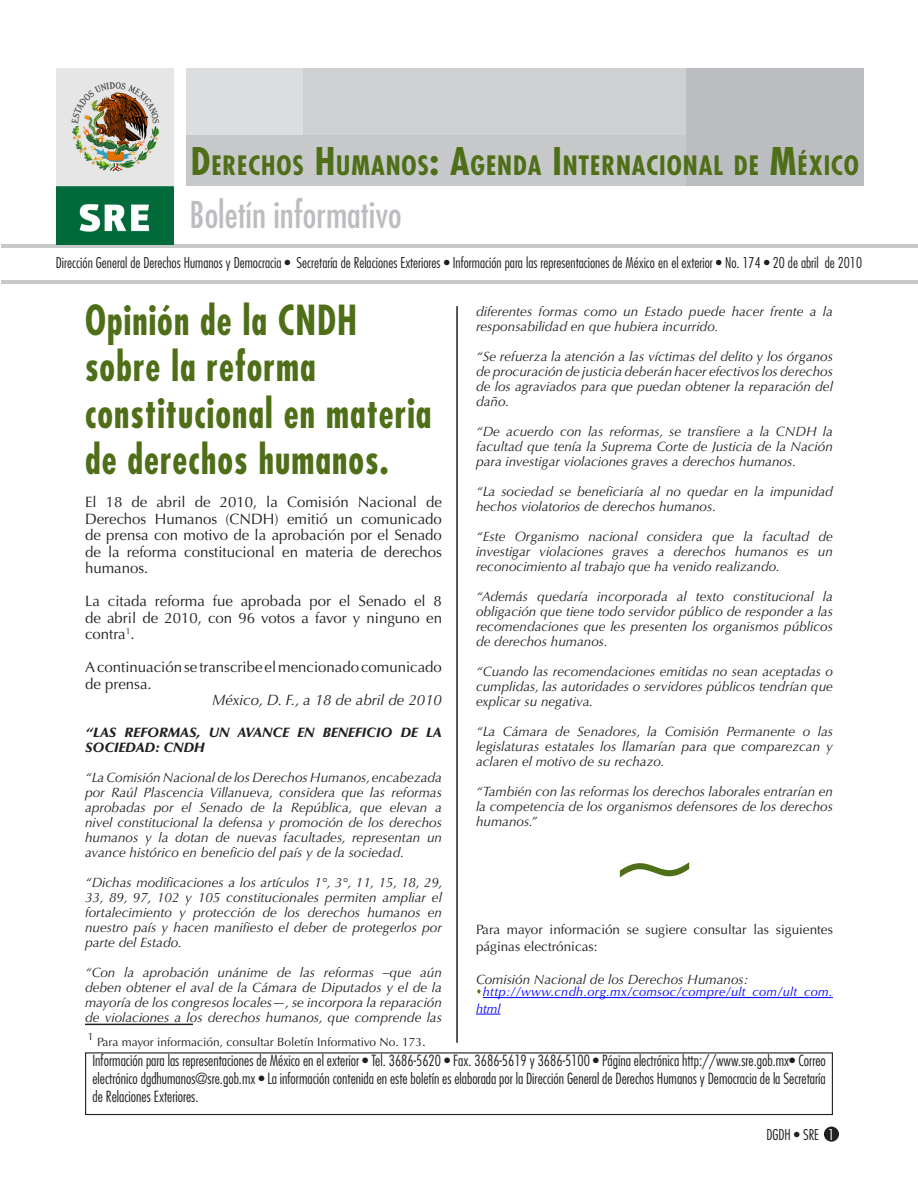
<style>
.page{position:relative;width:918px;height:1188px;background:#fff}
.page>*{position:absolute;margin:0;border:0;box-sizing:border-box;transform-origin:0 0}
.t1{font:105px "Viner Hand ITC";color:#4e6e17}
.t2{font:700 condensed 40.35px/46.5px "Futura";letter-spacing:.03em;color:#4e6e17;scale:.89 1}
.t3{font:condensed 36px "Futura";color:#bcbdc0}
.t4{font:700 condensed 25.95px "Futura";letter-spacing:.035em;color:#4e6e17}
.t5{font:15px/16.5px "Optima";color:#231f20;text-align:justify}
.t6{font:300 condensed 15px/18px "Futura";color:#231f20;text-align:justify}
.t7{font:italic 15px "Optima";color:#231f20}
.t8{font:300 condensed 14.55px "Futura";color:#231f20}
.t9{font:italic 13.5px/15px "Optima";color:#231f20;text-align:justify}
.t10{font:13.5px "Optima";color:#231f20}
.t11{font:italic 900 13.5px/15px "Optima";color:#231f20}
.t12{font:italic 12.75px/16.5px "Optima";letter-spacing:.025em;color:#00f}
.t13{font:12px "Optima";color:#231f20}
.t14{font:10.5px "Optima";color:#231f20}
.s1{font-size:37.2px}
.s2{font-size:13.5px}
.s3{color:#4e6e17}
.s4{color:#fff}
</style>
<div class="page">
<div style="left:824px;top:1127px;width:15px;height:15px;background:#231f20;border-radius:50%"></div>
<div style="left:186px;top:78px;width:664px;height:108px;background:#c7c8ca"></div>
<hr style="left:2px;top:244px;width:916px;height:4px;background:#c7c8ca">
<hr style="left:2px;top:281px;width:916px;height:3px;background:#c7c8ca">
<div style="left:188px;top:69px;width:660px;height:66px;background:#cfd0d2"></div>
<div style="left:686px;top:69px;width:178px;height:117px;background:#bcbdc0"></div>
<div style="left:186px;top:69px;width:117px;height:66px;background:#dcdddf"></div>
<hr style="left:456px;top:306px;width:2px;height:737px;background:#231f20">
<img style="left:56px;top:69px;width:117px;height:175px">
<hr style="left:85px;top:1024px;width:108px;height:1px;background:#231f20">
<hr style="left:483px;top:997px;width:350px;height:1px;background:#00f">
<svg style="left:476px;top:1014px;width:25px;height:1px"></svg>
<div style="left:85px;top:1052px;width:748px;height:63px;border:1px solid #231f20"></div>
<p class="t4" style="left:191px;top:149px;width:670px"><span class="s1">D</span>ERECHOS <span class="s1">H</span>UMANOS<span class="s1">: A</span>GENDA <span class="s1">I</span>NTERNACIONAL DE <span class="s1">M</span>ÉXICO</p>
<p class="t3" style="left:190px;top:193px;width:214px">Boletín informativo</p>
<p class="t8" style="left:56px;top:254px;width:808px">Dirección General de Derechos Humanos y Democracia • Secretaría de Relaciones Exteriores • Información para las representaciones de México en el exterior • No. 174 • 20 de abril de 2010</p>
<p class="t2" style="left:85px;top:297px;width:391px">Opinión de la CNDH sobre la reforma constitucional en materia de derechos humanos.</p>
<p class="t5" style="left:85px;top:494px;width:358px">El 18 de abril de 2010, la Comisión Nacional de Derechos Humanos (CNDH) emitió un comunicado de prensa con motivo de la aprobación por el Senado de la reforma constitucional en materia de derechos humanos.</p>
<p class="t5" style="left:85px;top:593px;width:358px">La citada reforma fue aprobada por el Senado el 8 de abril de 2010, con 96 votos a favor y ninguno en contra<sup>1</sup>.</p>
<p class="t5" style="left:85px;top:659px;width:358px">A continuación se transcribe el mencionado comunicado de prensa.</p>
<p class="t7" style="left:212px;top:691px;width:231px">México, D. F., a 18 de abril de 2010</p>
<p class="t11" style="left:85px;top:725px;width:358px">“LAS REFORMAS, UN AVANCE EN BENEFICIO DE LA<br>SOCIEDAD: CNDH</p>
<p class="t9" style="left:85px;top:770px;width:358px">“La Comisión Nacional de los Derechos Humanos, encabezada por Raúl Plascencia Villanueva, considera que las reformas aprobadas por el Senado de la República, que elevan a nivel constitucional la defensa y promoción de los derechos humanos y la dotan de nuevas facultades, representan un avance histórico en beneficio del país y de la sociedad.</p>
<p class="t9" style="left:85px;top:875px;width:359px">“Dichas modificaciones a los artículos 1°, 3°, 11, 15, 18, 29, 33, 89, 97, 102 y 105 constitucionales permiten ampliar el fortalecimiento y protección de los derechos humanos en nuestro país y hacen manifiesto el deber de protegerlos por parte del Estado.</p>
<p class="t9" style="left:85px;top:965px;width:358px">“Con la aprobación unánime de las reformas –que aún deben obtener el aval de la Cámara de Diputados y el de la mayoría de los congresos locales—, se incorpora la reparación de violaciones a los derechos humanos, que comprende las</p>
<p class="t14" style="left:88px;top:1030px;width:7px">1</p>
<p class="t13" style="left:97px;top:1035px;width:330px">Para mayor información, consultar Boletín Informativo No. 173<span class="s2">.</span></p>
<p class="t9" style="left:476px;top:304px;width:358px">diferentes formas como un Estado puede hacer frente a la responsabilidad en que hubiera incurrido.</p>
<p class="t9" style="left:476px;top:349px;width:359px">“Se refuerza la atención a las víctimas del delito y los órganos de procuración de justicia deberán hacer efectivos los derechos de los agraviados para que puedan obtener la reparación del daño.</p>
<p class="t9" style="left:476px;top:424px;width:358px">“De acuerdo con las reformas, se transfiere a la CNDH la facultad que tenía la Suprema Corte de Justicia de la Nación para investigar violaciones graves a derechos humanos.</p>
<p class="t9" style="left:476px;top:484px;width:358px">“La sociedad se beneficiaría al no quedar en la impunidad hechos violatorios de derechos humanos.</p>
<p class="t9" style="left:476px;top:529px;width:358px">“Este Organismo nacional considera que la facultad de investigar violaciones graves a derechos humanos es un reconocimiento al trabajo que ha venido realizando.</p>
<p class="t9" style="left:476px;top:589px;width:358px">“Además quedaría incorporada al texto constitucional la obligación que tiene todo servidor público de responder a las recomendaciones que les presenten los organismos públicos de derechos humanos.</p>
<p class="t9" style="left:476px;top:664px;width:358px">“Cuando las recomendaciones emitidas no sean aceptadas o cumplidas, las autoridades o servidores públicos tendrían que explicar su negativa.</p>
<p class="t9" style="left:476px;top:724px;width:358px">“La Cámara de Senadores, la Comisión Permanente o las legislaturas estatales los llamarían para que comparezcan y aclaren el motivo de su rechazo.</p>
<p class="t9" style="left:476px;top:784px;width:358px">“También con las reformas los derechos laborales entrarían en la competencia de los organismos defensores de los derechos humanos.”</p>
<p class="t1" style="left:611px;top:803px;width:89px">~</p>
<p class="t10" style="left:476px;top:922px;width:358px">Para mayor información se sugiere consultar las siguientes</p>
<p class="t10" style="left:476px;top:938px;width:123px">páginas electrónicas:</p>
<p class="t9" style="left:476px;top:972px;width:274px">Comisión Nacional de los Derechos Humanos:</p>
<p class="t12" style="left:476px;top:984px;width:358px"><span class="s3">▲</span>http://www.cndh.org.mx/comsoc/compre/ult_com/ult_com. html</p>
<p class="t6" style="left:92px;top:1052px;width:735px">Información para las representaciones de México en el exterior • Tel. 3686-5620 • Fax. 3686-5619 y 3686-5100 • Página electrónica http://www.sre.gob.mx• Correo electrónico dgdhumanos@sre.gob.mx • La información contenida en este boletín es elaborada por la Dirección General de Derechos Humanos y Democracia de la Secretaría de Relaciones Exteriores.</p>
<p class="t8" style="left:767px;top:1126px;width:69px">DGDH • SRE <span class="s4">1</span></p>
</div>
